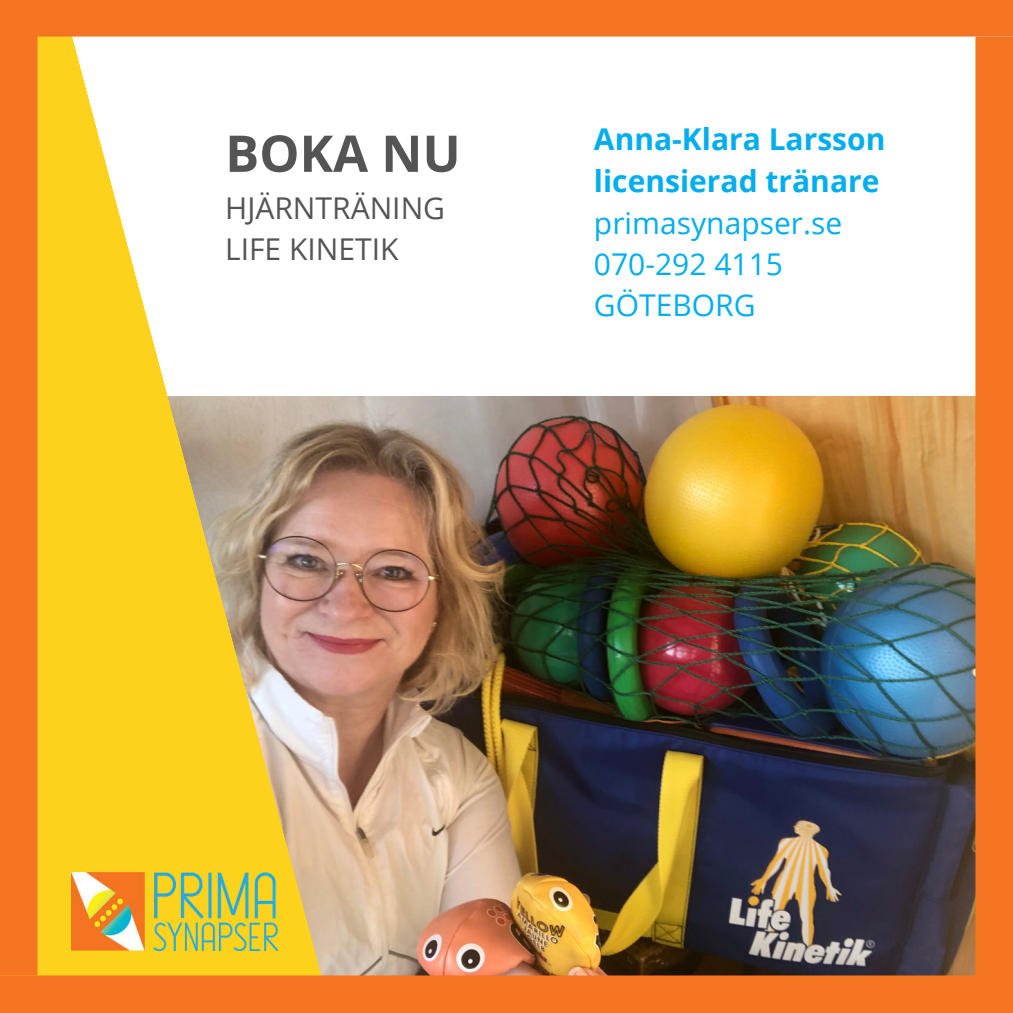
<style>
.page{position:relative;width:1013px;height:1013px;background:#fff}
.page>*{position:absolute;margin:0;border:0;box-sizing:border-box;transform-origin:0 0}
.t1{font:700 50.62px "Open Sans";color:#545454}
.t2{font:700 30px/41.2px "Open Sans";color:#00aeef}
.t3{font:30px/41.2px "Open Sans";color:#00aeef}
.t4{font:30px/41.2px "Open Sans";color:#545454}
</style>
<div class="page">
<img style="left:358px;top:396px;width:617px;height:579px">
<svg style="left:38px;top:37px;width:320px;height:938px"></svg>
<div style="left:0;top:0;width:38px;height:975px;background:#f47421"></div>
<div style="left:0;top:0;width:1012px;height:37px;background:#f47421"></div>
<div style="left:975px;top:37px;width:37px;height:975px;background:#f47421"></div>
<div style="left:0;top:975px;width:1012px;height:37px;background:#f47421"></div>
<img style="left:71px;top:872px;width:207px;height:78px">
<h1 class="t1" style="left:225px;top:118px;width:237px">BOKA NU</h1>
<p class="t4" style="left:225px;top:186px;width:221px">HJÄRNTRÄNING<br>LIFE KINETIK</p>
<p class="t2" style="left:594px;top:118px;width:293px">Anna-Klara Larsson licensierad tränare</p>
<p class="t3" style="left:594px;top:201px;width:250px">primasynapser.se<br>070-292 4115<br>GÖTEBORG</p>
</div>
